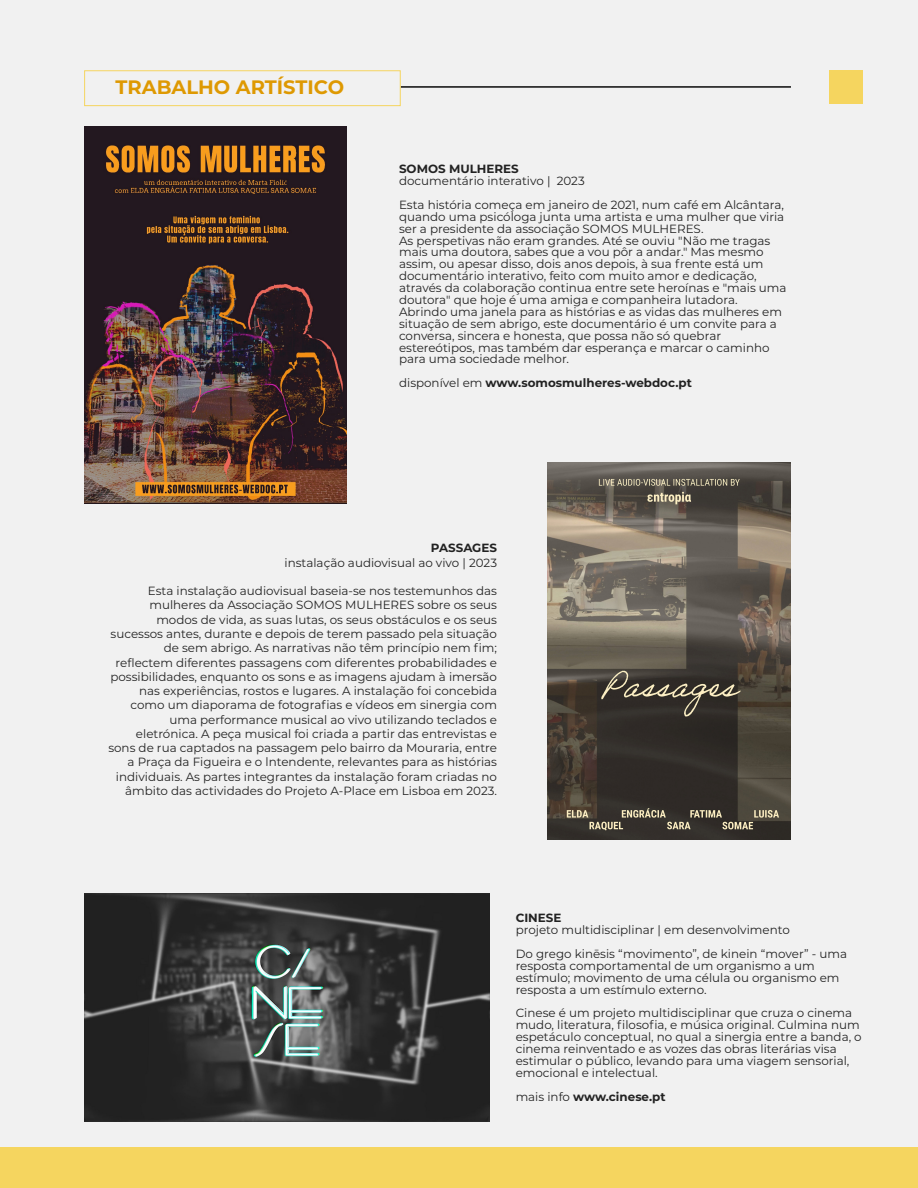
<style>
.page{position:relative;width:918px;height:1188px;background:#f1f1f1}
.page>*{position:absolute;margin:0;border:0;box-sizing:border-box;transform-origin:0 0}
.t1{font:700 19.5px "Montserrat";color:#de9902}
.t2{font:11.85px/11.9px "Montserrat";color:#222}
.t3{font:700 11.85px "Montserrat";color:#222}
.s1{font-weight:400}
</style>
<div class="page">
<div style="left:830px;top:70px;width:33px;height:34px;background:#f5d55f"></div>
<hr style="left:401px;top:86px;width:390px;height:2px;background:#000">
<div style="left:0;top:1148px;width:918px;height:40px;background:#f5d55f"></div>
<div style="left:84px;top:70px;width:317px;height:36px;border:1px solid #f5d55f"></div>
<img style="left:84px;top:127px;width:263px;height:376px">
<img style="left:547px;top:463px;width:244px;height:376px">
<img style="left:84px;top:894px;width:405px;height:228px">
<h1 class="t1" style="left:116px;top:73px;width:230px">TRABALHO ARTÍSTICO</h1>
<p class="t3" style="left:399px;top:160px;width:121px">SOMOS MULHERES</p>
<p class="t2" style="left:399px;top:169px;width:386px;line-height:23.9px">documentário interativo | 2023<br>Esta história começa em janeiro de 2021, num café em Alcântara,</p>
<p class="t2" style="left:399px;top:210px;width:389px">quando uma psicóloga junta uma artista e uma mulher que viria ser a presidente da associação SOMOS MULHERES.<br>As perspetivas não eram grandes. Até se ouviu "Não me tragas mais uma doutora, sabes que a vou pôr a andar." Mas mesmo assim, ou apesar disso, dois anos depois, à sua frente está um documentário interativo, feito com muito amor e dedicação, através da colaboração continua entre sete heroínas e "mais uma doutora" que hoje é uma amiga e companheira lutadora.<br>Abrindo uma janela para as histórias e as vidas das mulheres em situação de sem abrigo, este documentário é um convite para a conversa, sincera e honesta, que possa não só quebrar estereótipos, mas também dar esperança e marcar o caminho para uma sociedade melhor.</p>
<p class="t3" style="left:399px;top:374px;width:294px"><span class="s1">disponível em</span> www.somosmulheres-webdoc.pt</p>
<p class="t3" style="left:431px;top:540px;width:68px">PASSAGES</p>
<p class="t2" style="left:285px;top:556px;width:214px">instalação audiovisual ao vivo | 2023</p>
<p class="t2" style="left:108px;top:583px;width:390px;line-height:14.2px;text-align:right">Esta instalação audiovisual baseia-se nos testemunhos das mulheres da Associação SOMOS MULHERES sobre os seus modos de vida, as suas lutas, os seus obstáculos e os seus sucessos antes, durante e depois de terem passado pela situação de sem abrigo. As narrativas não têm princípio nem fim; reflectem diferentes passagens com diferentes probabilidades e possibilidades, enquanto os sons e as imagens ajudam à imersão nas experiências, rostos e lugares. A instalação foi concebida como um diaporama de fotografias e vídeos em sinergia com uma performance musical ao vivo utilizando teclados e eletrónica. A peça musical foi criada a partir das entrevistas e sons de rua captados na passagem pelo bairro da Mouraria, entre a Praça da Figueira e o lntendente, relevantes para as histórias individuais. As partes integrantes da instalação foram criadas no âmbito das actividades do Projeto A-Place em Lisboa em 2023.</p>
<p class="t3" style="left:516px;top:910px;width:47px">CINESE</p>
<p class="t2" style="left:516px;top:918px;width:333px;line-height:23.9px">projeto multidisciplinar | em desenvolvimento<br>Do grego kinēsis “movimento”, de kinein “mover” - uma</p>
<p class="t2" style="left:516px;top:959px;width:325px">resposta comportamental de um organismo a um estímulo; movimento de uma célula ou organismo em resposta a um estímulo externo.</p>
<p class="t2" style="left:516px;top:1007px;width:348px">Cinese é um projeto multidisciplinar que cruza o cinema mudo, literatura, filosofia, e música original. Culmina num espetáculo conceptual, no qual a sinergia entre a banda, o cinema reinventado e as vozes das obras literárias visa estimular o público, levando para uma viagem sensorial, emocional e intelectual.</p>
<p class="t3" style="left:516px;top:1088px;width:151px"><span class="s1">mais info</span> www.cinese.pt</p>
</div>
